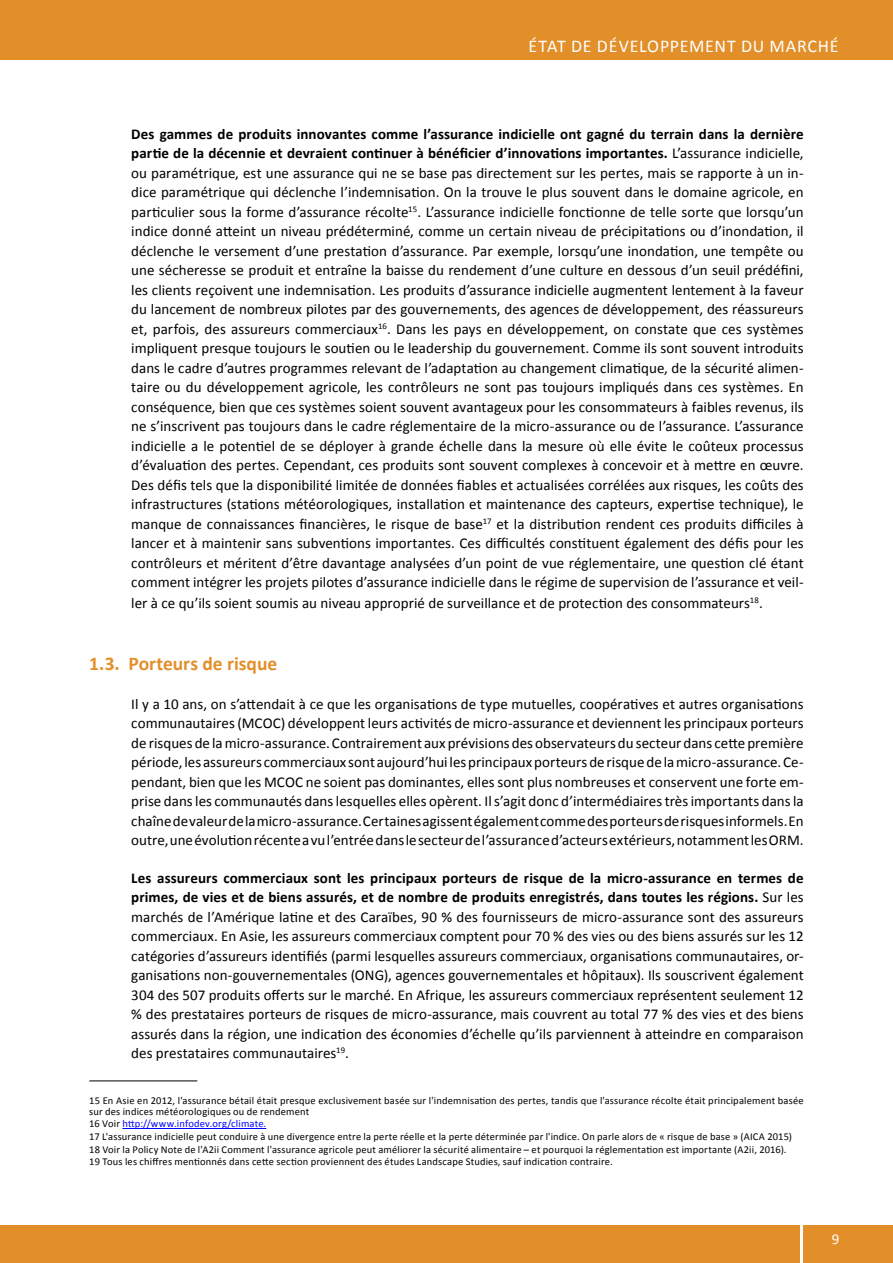
<style>
.page{position:relative;width:893px;height:1263px;background:#fff}
.page>*{position:absolute;margin:0;border:0;box-sizing:border-box;transform-origin:0 0}
.t1{font:700 19.5px "Calibri";color:#e28f2a}
.t2{font:18px "Calibri";letter-spacing:.04em;color:#fff}
.t3{font:15px/19.5px "Calibri";color:#000;text-align:justify}
.t4{font:15px "Calibri";color:#fff}
.t5{font:10.5px/12.6px "Calibri";letter-spacing:.015em;color:#000}
.s1{font-weight:700}
.s2{color:#00f}
</style>
<div class="page">
<div style="left:0;top:0;width:893px;height:60px;background:#e28f2a"></div>
<div style="left:0;top:1226px;width:799px;height:37px;background:#e28f2a"></div>
<div style="left:804px;top:1226px;width:89px;height:37px;background:#e28f2a"></div>
<hr style="left:89px;top:1080px;width:108px;height:1px;background:#000">
<hr style="left:122px;top:1128px;width:144px;height:1px;background:#00f">
<p class="t2" style="left:528px;top:34px;width:312px">ÉTAT DE DÉVELOPPEMENT DU MARCHÉ</p>
<p class="t2" style="left:708px;top:35px;width:132px">RUBRIK / INHALT</p>
<p class="t3" style="left:131px;top:124px;width:674px"><span class="s1">Des gammes de produits innovantes comme l’assurance indicielle ont gagné du terrain dans la dernière partie de la décennie et devraient continuer à bénéficier d’innovations importantes.</span> L’assurance indicielle, ou paramétrique, est une assurance qui ne se base pas directement sur les pertes, mais se rapporte à un in&shy;dice paramétrique qui déclenche l’indemnisation. On la trouve le plus souvent dans le domaine agricole, en particulier sous la forme d’assurance récolte<sup>15</sup>. L’assurance indicielle fonctionne de telle sorte que lorsqu’un indice donné atteint un niveau prédéterminé, comme un certain niveau de précipitations ou d’inondation, il déclenche le versement d’une prestation d’assurance. Par exemple, lorsqu’une inondation, une tempête ou une sécheresse se produit et entraîne la baisse du rendement d’une culture en dessous d’un seuil prédéfini, les clients reçoivent une indemnisation. Les produits d’assurance indicielle augmentent lentement à la faveur du lancement de nombreux pilotes par des gouvernements, des agences de développement, des réassureurs et, parfois, des assureurs commerciaux<sup>16</sup>. Dans les pays en développement, on constate que ces systèmes impliquent presque toujours le soutien ou le leadership du gouvernement. Comme ils sont souvent introduits dans le cadre d’autres programmes relevant de l’adaptation au changement climatique, de la sécurité alimen&shy;taire ou du développement agricole, les contrôleurs ne sont pas toujours impliqués dans ces systèmes. En conséquence, bien que ces systèmes soient souvent avantageux pour les consommateurs à faibles revenus, ils ne s’inscrivent pas toujours dans le cadre réglementaire de la micro-assurance ou de l’assurance. L’assurance indicielle a le potentiel de se déployer à grande échelle dans la mesure où elle évite le coûteux processus d’évaluation des pertes. Cependant, ces produits sont souvent complexes à concevoir et à mettre en œuvre.<br>Des défis tels que la disponibilité limitée de données fiables et actualisées corrélées aux risques, les coûts des infrastructures (stations météorologiques, installation et maintenance des capteurs, expertise technique), le manque de connaissances financières, le risque de base<sup>17</sup> et la distribution rendent ces produits difficiles à lancer et à maintenir sans subventions importantes. Ces difficultés constituent également des défis pour les contrôleurs et méritent d’être davantage analysées d’un point de vue réglementaire, une question clé étant comment intégrer les projets pilotes d’assurance indicielle dans le régime de supervision de l’assurance et veil-</p>
<p class="t3" style="left:131px;top:594px;width:633px">ler à ce qu’ils soient soumis au niveau approprié de surveillance et de protection des consommateurs<sup>18</sup>.</p>
<h1 class="t1" style="left:89px;top:651px;width:189px">1.3. Porteurs de risque</h1>
<p class="t3" style="left:131px;top:694px;width:674px">Il y a 10 ans, on s’attendait à ce que les organisations de type mutuelles, coopératives et autres organisations communautaires (MCOC) développent leurs activités de micro-assurance et deviennent les principaux porteurs de risques de la micro-assurance. Contrairement aux prévisions des observateurs du secteur dans cette première période, les assureurs commerciaux sont aujourd’hui les principaux porteurs de risque de la micro-assurance. Ce&shy;pendant, bien que les MCOC ne soient pas dominantes, elles sont plus nombreuses et conservent une forte em&shy;prise dans les communautés dans lesquelles elles opèrent. Il s’agit donc d’intermédiaires très importants dans la chaîne de valeur de la micro-assurance. Certaines agissent également comme des porteurs de risques informels. En outre, une évolution récente a vu l’entrée dans le secteur de l’assurance d’acteurs extérieurs, notamment les ORM.</p>
<p class="t3" style="left:131px;top:868px;width:674px"><span class="s1">Les assureurs commerciaux sont les principaux porteurs de risque de la micro-assurance en termes de primes, de vies et de biens assurés, et de nombre de produits enregistrés, dans toutes les régions.</span> Sur les marchés de l’Amérique latine et des Caraïbes, 90 % des fournisseurs de micro-assurance sont des assureurs commerciaux. En Asie, les assureurs commerciaux comptent pour 70 % des vies ou des biens assurés sur les 12 catégories d’assureurs identifiés (parmi lesquelles assureurs commerciaux, organisations communautaires, or&shy;ganisations non-gouvernementales (ONG), agences gouvernementales et hôpitaux). Ils souscrivent également 304 des 507 produits offerts sur le marché. En Afrique, les assureurs commerciaux représentent seulement 12 % des prestataires porteurs de risques de micro-assurance, mais couvrent au total 77 % des vies et des biens assurés dans la région, une indication des économies d’échelle qu’ils parviennent à atteindre en comparaison des prestataires communautaires<sup>19</sup>.</p>
<p class="t5" style="left:89px;top:1095px;width:716px;line-height:10.5px">15 En Asie en 2012, l'assurance bétail était presque exclusivement basée sur l'indemnisation des pertes, tandis que l'assurance récolte était principalement basée sur des indices météorologiques ou de rendement</p>
<p class="t5" style="left:89px;top:1117px;width:704px">16 Voir <span class="s2">http://www.infodev.org/climate.<br></span>17 L'assurance indicielle peut conduire à une divergence entre la perte réelle et la perte déterminée par l'indice. On parle alors de « risque de base » (AICA 2015)<br>18 Voir la Policy Note de l'A2ii Comment l'assurance agricole peut améliorer la sécurité alimentaire – et pourquoi la réglementation est importante (A2ii, 2016).<br>19 Tous les chiffres mentionnés dans cette section proviennent des études Landscape Studies, sauf indication contraire.</p>
<p class="t4" style="left:832px;top:1230px;width:9px">9</p>
</div>
